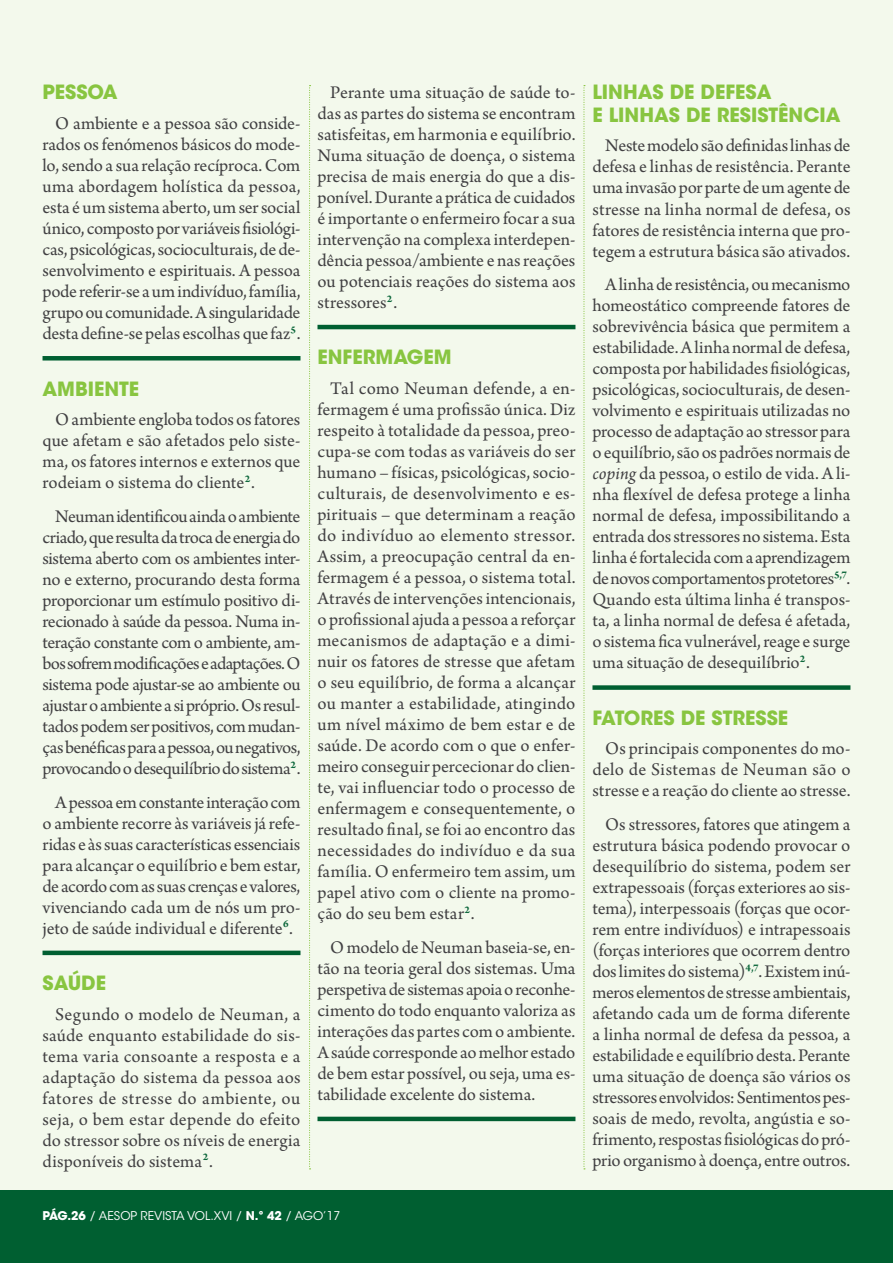
<style>
.page{position:relative;width:893px;height:1263px;background:#f3f9ec}
.page>*{position:absolute;margin:0;border:0;box-sizing:border-box;transform-origin:0 0}
.t1{font:700 19.5px/22.5px "ITC Avant Garde Std";color:#88c540}
.t2{font:18.75px/21px "Arno Pro";letter-spacing:-.005em;color:#414042;text-align:justify}
.t3{font:12px "ITC Avant Garde Std";color:#fff}
.s1{font-weight:700}
.s2{font-style:italic}
</style>
<div class="page">
<div style="left:0;top:1191px;width:893px;height:72px;background:#005f31"></div>
<hr style="left:43px;top:356px;width:257px;height:4px;background:#005f31">
<hr style="left:43px;top:951px;width:257px;height:4px;background:#005f31">
<hr style="left:317px;top:325px;width:258px;height:4px;background:#005f31">
<hr style="left:317px;top:1117px;width:258px;height:4px;background:#005f31">
<div style="left:592px;top:685px;width:258px;height:5px;background:#005f31"></div>
<svg style="left:309px;top:85px;width:2px;height:1084px"></svg>
<svg style="left:583px;top:85px;width:2px;height:1084px"></svg>
<p class="t1" style="left:43px;top:81px;width:76px">PESSOA</p>
<p class="t2" style="left:43px;top:114px;width:260px;text-indent:13px">O ambiente e a pessoa são conside&shy;rados os fenómenos básicos do mode&shy;lo, sendo a sua relação recíproca. Com uma abordagem holística da pessoa, esta é um sistema aberto, um ser social único, composto por variáveis fisiológi&shy;cas, psicológicas, socioculturais, de de&shy;senvolvimento e espirituais. A pessoa pode referir-se a um indivíduo, família, grupo ou comunidade. A singularidade desta define-se pelas escolhas que faz<sup>5</sup>.</p>
<p class="t1" style="left:43px;top:377px;width:28px">AMBI</p>
<p class="t1" style="left:94px;top:377px;width:47px">ENTE</p>
<p class="t2" style="left:43px;top:410px;width:259px;text-indent:13px">O ambiente engloba todos os fatores que afetam e são afetados pelo siste&shy;ma, os fatores internos e externos que rodeiam o sistema do cliente<sup>2</sup>.</p>
<p class="t2" style="left:43px;top:507px;width:260px;text-indent:13px">Neuman identificou ainda o ambiente criado, que resulta da troca de energia do sistema aberto com os ambientes inter&shy;no e externo, procurando desta forma proporcionar um estímulo positivo di&shy;recionado à saúde da pessoa. Numa in&shy;teração constante com o ambiente, am&shy;bos sofrem modificações e adaptações. O sistema pode ajustar-se ao ambiente ou ajustar o ambiente a si próprio. Os resul&shy;tados podem ser positivos, com mudan&shy;ças benéficas para a pessoa, ou negativos, provocando o desequilíbrio do sistema<sup>2</sup>.</p>
<p class="t2" style="left:43px;top:792px;width:259px;text-indent:13px">A pessoa em constante interação com o ambiente recorre às variáveis já refe&shy;ridas e às suas características essenciais para alcançar o equilíbrio e bem estar, de acordo com as suas crenças e valores, vivenciando cada um de nós um pro&shy;jeto de saúde individual e diferente<sup>6</sup>.</p>
<p class="t1" style="left:43px;top:971px;width:15px">SAÚD</p>
<p class="t1" style="left:96px;top:971px;width:12px">E</p>
<p class="t2" style="left:43px;top:1004px;width:259px;text-indent:13px">Segundo o modelo de Neuman, a saúde enquanto estabilidade do sis&shy;tema varia consoante a resposta e a adaptação do sistema da pessoa aos fatores de stresse do ambiente, ou seja, o bem estar depende do efeito do stressor sobre os níveis de energia disponíveis do sistema<sup>2</sup>.</p>
<p class="t2" style="left:317px;top:83px;width:260px;text-indent:13px">Perante uma situação de saúde to&shy;das as partes do sistema se encontram satisfeitas, em harmonia e equilíbrio.<br>Numa situação de doença, o sistema precisa de mais energia do que a dis&shy;ponível. Durante a prática de cuidados é importante o enfermeiro focar a sua intervenção na complexa interdepen&shy;dência pessoa/ambiente e nas reações ou potenciais reações do sistema aos stressores<sup>2</sup>.</p>
<p class="t1" style="left:317px;top:346px;width:75px">ENFERMAG</p>
<p class="t1" style="left:424px;top:346px;width:27px">EM</p>
<p class="t2" style="left:317px;top:379px;width:260px;text-indent:13px">Tal como Neuman defende, a en&shy;fermagem é uma profissão única. Diz respeito à totalidade da pessoa, preo&shy;cupa-se com todas as variáveis do ser humano – físicas, psicológicas, socio&shy;culturais, de desenvolvimento e es&shy;pirituais – que determinam a reação do indivíduo ao elemento stressor.<br>Assim, a preocupação central da en&shy;fermagem é a pessoa, o sistema total.<br>Através de intervenções intencionais, o profissional ajuda a pessoa a reforçar mecanismos de adaptação e a dimi&shy;nuir os fatores de stresse que afetam o seu equilíbrio, de forma a alcançar ou manter a estabilidade, atingindo um nível máximo de bem estar e de saúde. De acordo com o que o enfer&shy;meiro conseguir percecionar do clien&shy;te, vai influenciar todo o processo de enfermagem e consequentemente, o resultado final, se foi ao encontro das necessidades do indivíduo e da sua família. O enfermeiro tem assim, um papel ativo com o cliente na promo&shy;ção do seu bem estar<sup>2</sup>.</p>
<p class="t2" style="left:317px;top:937px;width:259px;text-indent:13px">O modelo de Neuman baseia-se, en&shy;tão na teoria geral dos sistemas. Uma perspetiva de sistemas apoia o reconhe&shy;cimento do todo enquanto valoriza as interações das partes com o ambiente.<br>A saúde corresponde ao melhor estado de bem estar possível, ou seja, uma es&shy;tabilidade excelente do sistema.</p>
<p class="t3" style="left:43px;top:1209px;width:299px"><span class="s1">PÁG.26</span> / AESOP REVISTA VOL.XVI / <span class="s1">N.º 42</span> / AGO’17</p>
<p class="t1" style="left:592px;top:81px;width:225px">LINHAS DE DEFESA<br>E LI NHAS DE RESISTÊNCIA</p>
<p class="t2" style="left:592px;top:136px;width:260px;text-indent:13px">Neste modelo são definidas linhas de defesa e linhas de resistência. Perante uma invasão por parte de um agente de stresse na linha normal de defesa, os fatores de resistência interna que pro&shy;tegem a estrutura básica são ativados.</p>
<p class="t2" style="left:592px;top:275px;width:260px;text-indent:13px">A linha de resistência, ou mecanismo homeostático compreende fatores de sobrevivência básica que permitem a estabilidade. A linha normal de defesa, composta por habilidades fisiológicas, psicológicas, socioculturais, de desen&shy;volvimento e espirituais utilizadas no processo de adaptação ao stressor para o equilíbrio, são os padrões normais de <span class="s2">coping</span> da pessoa, o estilo de vida. A li&shy;nha flexível de defesa protege a linha normal de defesa, impossibilitando a entrada dos stressores no sistema. Esta linha é fortalecida com a aprendizagem de novos comportamentos protetores<sup>5,7</sup>.<br>Quando esta última linha é transpos&shy;ta, a linha normal de defesa é afetada, o sistema fica vulnerável, reage e surge uma situação de desequilíbrio<sup>2</sup>.</p>
<p class="t1" style="left:592px;top:706px;width:197px">FATORES DE STRESSE</p>
<p class="t2" style="left:592px;top:739px;width:260px;text-indent:13px">Os principais componentes do mo&shy;delo de Sistemas de Neuman são o stresse e a reação do cliente ao stresse.</p>
<p class="t2" style="left:592px;top:815px;width:260px;text-indent:13px">Os stressores, fatores que atingem a estrutura básica podendo provocar o desequilíbrio do sistema, podem ser extrapessoais (forças exteriores ao sis&shy;tema), interpessoais (forças que ocor&shy;rem entre indivíduos) e intrapessoais (forças interiores que ocorrem dentro dos limites do sistema)<sup>4,7</sup>. Existem inú&shy;meros elementos de stresse ambientais, afetando cada um de forma diferente a linha normal de defesa da pessoa, a estabilidade e equilíbrio desta. Perante uma situação de doença são vários os stressores envolvidos: Sentimentos pes&shy;soais de medo, revolta, angústia e so&shy;frimento, respostas fisiológicas do pró&shy;prio organismo à doença, entre outros.</p>
</div>
